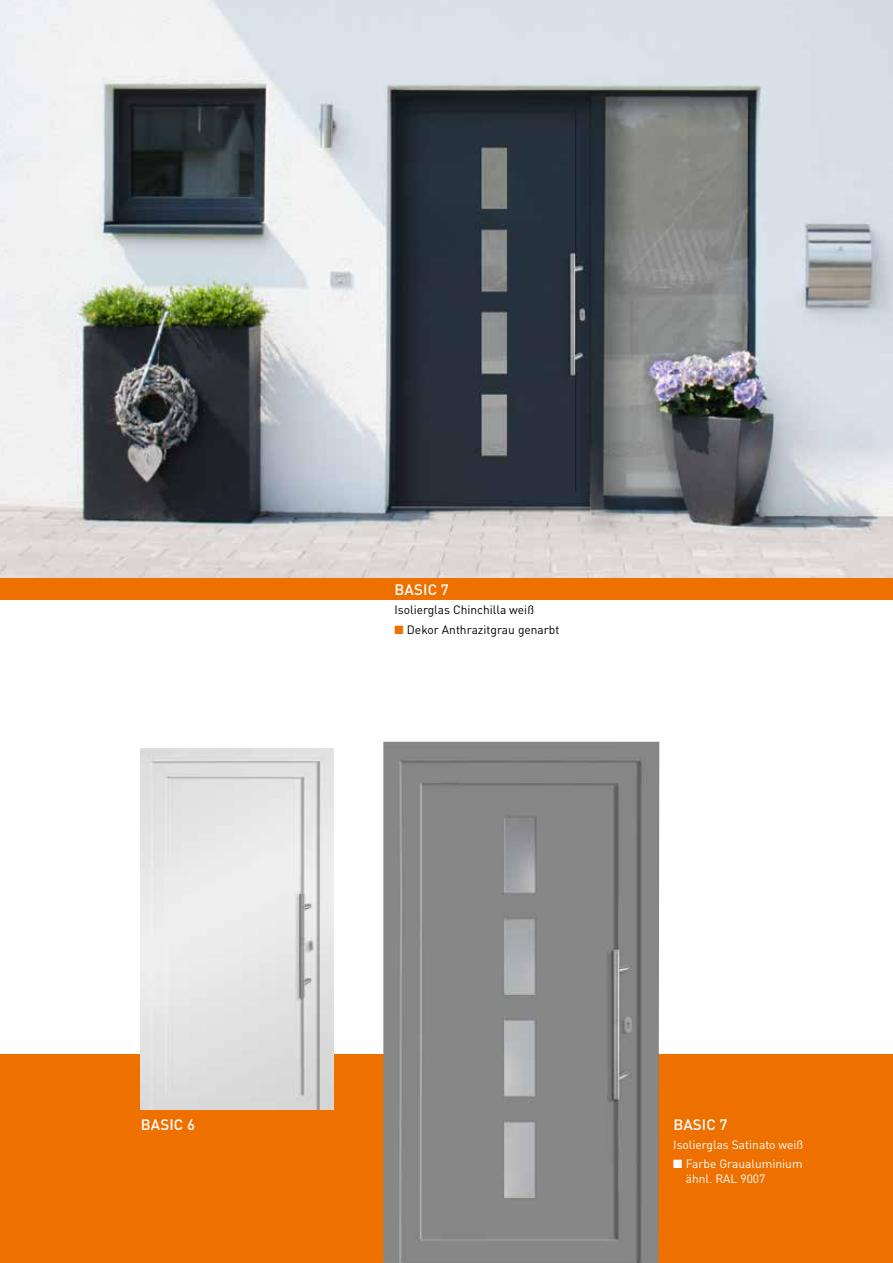
<style>
.page{position:relative;width:893px;height:1263px;background:#fff}
.page>*{position:absolute;margin:0;border:0;box-sizing:border-box;transform-origin:0 0}
.t1{font:500 15px "DIN Pro";letter-spacing:.01em;color:#fff}
.t2{font:12px/15px "DIN Pro";color:#fff}
.t3{font:12px "DIN Pro";color:#000}
.s1{color:#ee7100}
</style>
<div class="page">
<img style="left:0;top:0;width:893px;height:578px">
<div style="left:0;top:1054px;width:893px;height:209px;background:#ee7100"></div>
<div style="left:0;top:578px;width:893px;height:22px;background:#ee7100"></div>
<img style="left:140px;top:748px;width:193px;height:361px">
<img style="left:383px;top:742px;width:276px;height:521px">
<p class="t1" style="left:141px;top:1114px;width:56px">BASIC 6</p>
<p class="t1" style="left:394px;top:579px;width:56px">BASIC 7</p>
<p class="t3" style="left:394px;top:602px;width:141px">Isolierglas Chinchilla weiß</p>
<p class="t3" style="left:394px;top:621px;width:167px"><span class="s1">■</span> Dekor Anthrazitgrau genarbt</p>
<p class="t1" style="left:673px;top:1114px;width:56px">BASIC 7</p>
<p class="t2" style="left:673px;top:1137px;width:132px">Isolierglas Satinato weiß</p>
<p class="t2" style="left:686px;top:1156px;width:118px;text-indent:-12px">■ Farbe Graualuminium ähnl. RAL 9007</p>
</div>
